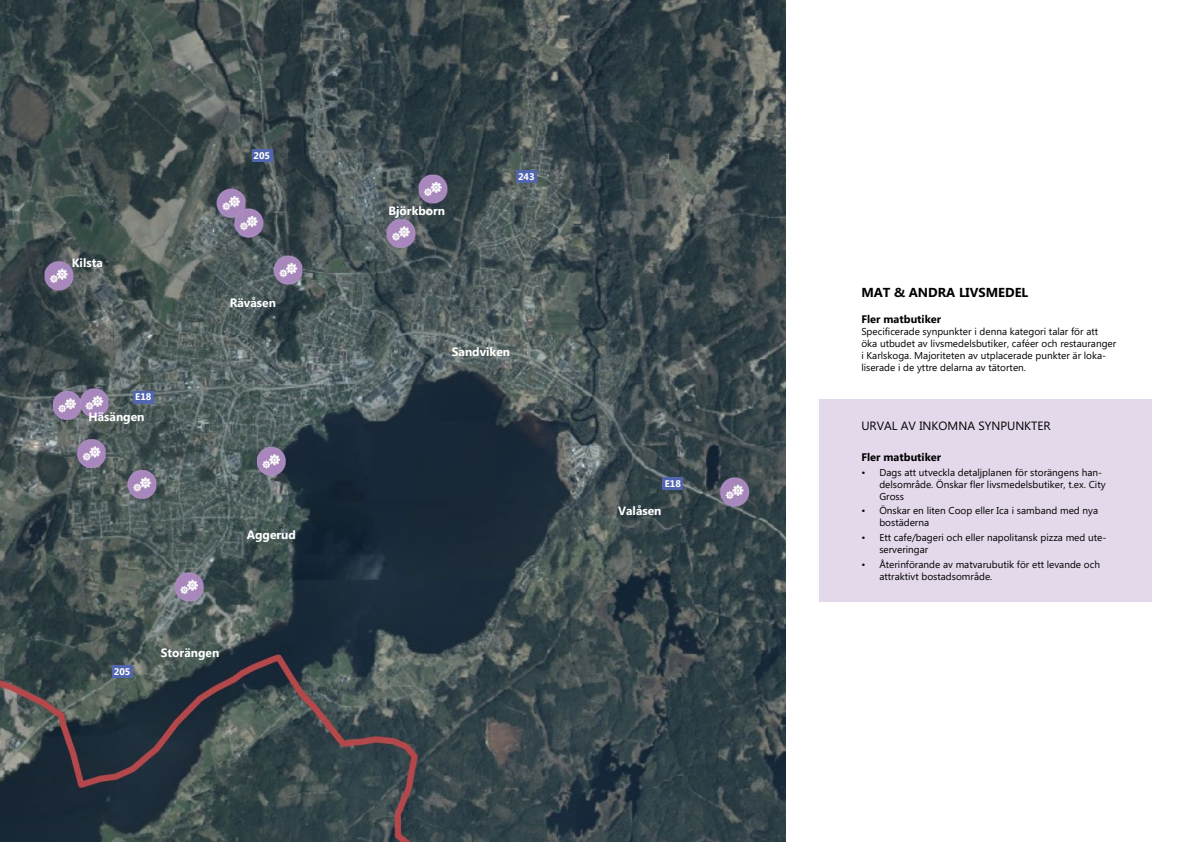
<style>
.page{position:relative;width:1191px;height:842px;background:#fff}
.page>*{position:absolute;margin:0;border:0;box-sizing:border-box;transform-origin:0 0}
.Titel_H4{font:700 13px "Microsoft Phags Pa";color:#000}
.KAPITELSIDA_Introtext{font:700 12px "Microsoft New Tai Lue";color:#fff}
.Titel_H5{font:12px "Microsoft Phags Pa";color:#000}
.Titel_H6{font:700 11px "Microsoft Phags Pa";color:#000}
.Brödtext{font:10px/12px "Microsoft Phags Pa";color:#000}
.KAPITELSIDA_Introtext-2{font:700 9.6px "Microsoft New Tai Lue";color:#fff}
</style>
<div class="page">
<div style="left:819px;top:399px;width:332px;height:203px;background:#e3d9ea"></div>
<img style="left:0;top:0;width:785px;height:842px">
<div style="left:133px;top:391px;width:21px;height:13px;background:#5266af"></div>
<div style="left:112px;top:666px;width:21px;height:12px;background:#5266af"></div>
<div style="left:252px;top:149px;width:20px;height:13px;background:#5266af"></div>
<div style="left:516px;top:170px;width:21px;height:13px;background:#5266af"></div>
<div style="left:662px;top:477px;width:21px;height:13px;background:#5266af"></div>
<p class="KAPITELSIDA_Introtext" style="left:72px;top:256px;width:33px">Kilsta</p>
<p class="KAPITELSIDA_Introtext-2" style="left:135px;top:392px;width:18px">E18</p>
<p class="KAPITELSIDA_Introtext" style="left:89px;top:410px;width:57px">Häsängen</p>
<p class="KAPITELSIDA_Introtext-2" style="left:253px;top:150px;width:18px">205</p>
<p class="KAPITELSIDA_Introtext" style="left:230px;top:296px;width:48px">Rävåsen</p>
<p class="KAPITELSIDA_Introtext" style="left:247px;top:528px;width:51px">Aggerud</p>
<p class="KAPITELSIDA_Introtext-2" style="left:114px;top:666px;width:18px">205</p>
<p class="KAPITELSIDA_Introtext" style="left:161px;top:646px;width:60px">Storängen</p>
<p class="KAPITELSIDA_Introtext" style="left:388px;top:203px;width:58px">Björkborn</p>
<p class="KAPITELSIDA_Introtext-2" style="left:518px;top:171px;width:18px">243</p>
<p class="KAPITELSIDA_Introtext" style="left:452px;top:345px;width:60px">Sandviken</p>
<p class="KAPITELSIDA_Introtext-2" style="left:664px;top:478px;width:18px">E18</p>
<p class="KAPITELSIDA_Introtext" style="left:618px;top:504px;width:45px">Valåsen</p>
<h4 class="Titel_H4" style="left:861px;top:283px;width:168px">MAT &amp; ANDRA LIVSMEDEL</h4>
<h6 class="Titel_H6" style="left:861px;top:311px;width:81px">Fler matbutiker</h6>
<p class="Brödtext" style="left:861px;top:325px;width:256px">Specificerade synpunkter i denna kategori talar för att öka utbudet av livsmedelsbutiker, caféer och restauranger i Karlskoga. Majoriteten av utplacerade punkter är loka&shy;liserade i de yttre delarna av tätorten.</p>
<h5 class="Titel_H5" style="left:861px;top:417px;width:191px">URVAL AV INKOMNA SYNPUNKTER</h5>
<h6 class="Titel_H6" style="left:861px;top:449px;width:81px">Fler matbutiker</h6>
<p class="Brödtext" style="left:879px;top:466px;width:228px;text-indent:-18px">• Dags att utveckla detaljplanen för storängens han&shy;delsområde. Önskar fler livsmedelsbutiker, t.ex. City<br>Gross</p>
<p class="Brödtext" style="left:879px;top:504px;width:220px;text-indent:-18px">• Önskar en liten Coop eller Ica i samband med nya bostäderna</p>
<p class="Brödtext" style="left:879px;top:531px;width:228px;text-indent:-18px">• Ett cafe/bageri och eller napolitansk pizza med ute&shy;serveringar</p>
<p class="Brödtext" style="left:879px;top:558px;width:222px;text-indent:-18px">• Återinförande av matvarubutik för ett levande och attraktivt bostadsområde.</p>
</div>
